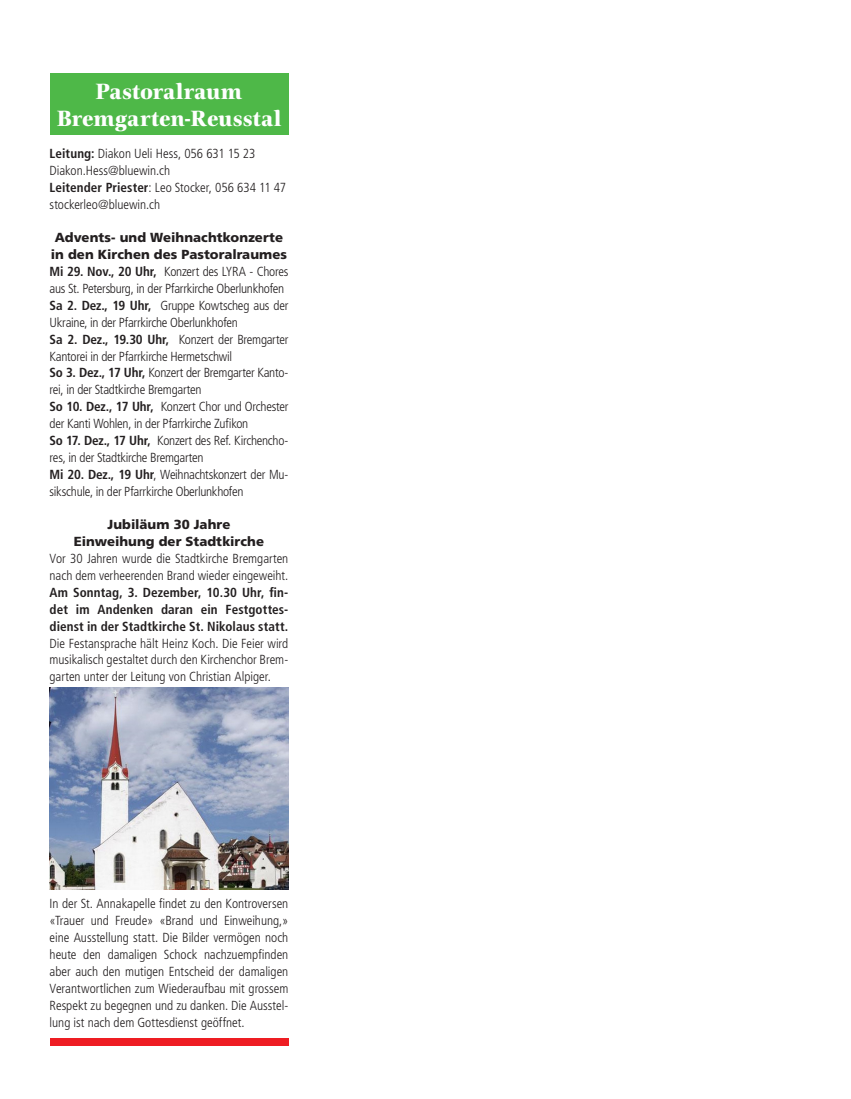
<style>
.page{position:relative;width:851px;height:1099px;background:#fff}
.page>*{position:absolute;margin:0;border:0;box-sizing:border-box;transform-origin:0 0}
.t1{font:800 22.5px/27.5px "Civita";color:#fff;text-align:center}
.M3_Mitteilungen_Inha{font:300 condensed 13.12px/16.9px "Frutiger LT Std";color:#231f20;text-align:justify}
.M33_Mitteilungen_Inh{font:300 condensed 13.12px/16.9px "Frutiger LT Std";letter-spacing:-.02em;color:#231f20}
.K4_Pfarrei_Adresskop{font:300 condensed 13.12px "Frutiger LT Std";color:#231f20}
.M2_Mitteilungen_Unte{font:900 13.12px/16.9px "Frutiger LT Std";letter-spacing:.005em;color:#231f20;text-align:center}
.s1{font-weight:700}
</style>
<div class="page">
<div style="left:50px;top:74px;width:238px;height:61px;background:#4eb848"></div>
<img style="left:50px;top:687px;width:238px;height:202px">
<div style="left:50px;top:1038px;width:238px;height:7px;background:#ee1d23"></div>
<p class="t1" style="left:57px;top:77px;width:226px">Pastoralraum<br>Bremgarten-Reusstal</p>
<p class="K4_Pfarrei_Adresskop" style="left:50px;top:146px;width:207px"><span class="s1">Leitung:</span> Diakon Ueli Hess, 056 631 15 23</p>
<p class="K4_Pfarrei_Adresskop" style="left:50px;top:163px;width:122px">Diakon.Hess@bluewin.ch</p>
<p class="K4_Pfarrei_Adresskop" style="left:50px;top:180px;width:238px"><span class="s1">Leitender Priester</span>: Leo Stocker, 056 634 11 47</p>
<p class="K4_Pfarrei_Adresskop" style="left:50px;top:197px;width:112px">stockerleo@bluewin.ch</p>
<p class="M2_Mitteilungen_Unte" style="left:51px;top:229px;width:238px">Advents- und Weihnachtkonzerte in den Kirchen des Pastoralraumes</p>
<p class="M33_Mitteilungen_Inh" style="left:50px;top:263px;width:240px"><span class="s1">Mi 29. Nov., 20 Uhr,</span> Konzert des LYRA - Chores aus St. Petersburg, in der Pfarrkirche Oberlunkhofen</p>
<p class="M33_Mitteilungen_Inh" style="left:50px;top:297px;width:240px"><span class="s1">Sa 2. Dez., 19 Uhr,</span> Gruppe Kowtscheg aus der<br>Ukraine, in der Pfarrkirche Oberlunkhofen</p>
<p class="M33_Mitteilungen_Inh" style="left:50px;top:331px;width:240px"><span class="s1">Sa 2. Dez., 19.30 Uhr,</span> Konzert der Bremgarter<br>Kantorei in der Pfarrkirche Hermetschwil</p>
<p class="M33_Mitteilungen_Inh" style="left:50px;top:364px;width:240px"><span class="s1">So 3. Dez., 17 Uhr,</span> Konzert der Bremgarter Kanto&shy;rei, in der Stadtkirche Bremgarten</p>
<p class="M33_Mitteilungen_Inh" style="left:50px;top:398px;width:240px"><span class="s1">So 10. Dez., 17 Uhr,</span> Konzert Chor und Orchester der Kanti Wohlen, in der Pfarrkirche Zufikon</p>
<p class="M33_Mitteilungen_Inh" style="left:50px;top:432px;width:240px"><span class="s1">So 17. Dez., 17 Uhr,</span> Konzert des Ref. Kirchencho&shy;res, in der Stadtkirche Bremgarten</p>
<p class="M33_Mitteilungen_Inh" style="left:50px;top:466px;width:240px"><span class="s1">Mi 20. Dez., 19 Uhr</span>, Weihnachtskonzert der Mu&shy;sikschule, in der Pfarrkirche Oberlunkhofen</p>
<p class="M2_Mitteilungen_Unte" style="left:107px;top:516px;width:124px">Jubiläum 30 Jahre</p>
<p class="M2_Mitteilungen_Unte" style="left:74px;top:533px;width:192px">Einweihung der Stadtkirche</p>
<p class="M3_Mitteilungen_Inha" style="left:50px;top:550px;width:240px">Vor 30 Jahren wurde die Stadtkirche Bremgarten nach dem verheerenden Brand wieder eingeweiht.<br><span class="s1">Am Sonntag, 3. Dezember, 10.30 Uhr, fin&shy;det im Andenken daran ein Festgottes&shy;dienst in der Stadtkirche St. Nikolaus statt.<br></span>Die Festansprache hält Heinz Koch. Die Feier wird musikalisch gestaltet durch den Kirchenchor Brem&shy;garten unter der Leitung von Christian Alpiger.</p>
<p class="M3_Mitteilungen_Inha" style="left:50px;top:895px;width:240px">In der St. Annakapelle findet zu den Kontroversen «Trauer und Freude» «Brand und Einweihung,» eine Ausstellung statt. Die Bilder vermögen noch heute den damaligen Schock nachzuempfinden aber auch den mutigen Entscheid der damaligen Verantwortlichen zum Wiederaufbau mit grossem Respekt zu begegnen und zu danken. Die Ausstel&shy;lung ist nach dem Gottesdienst geöffnet.</p>
</div>
